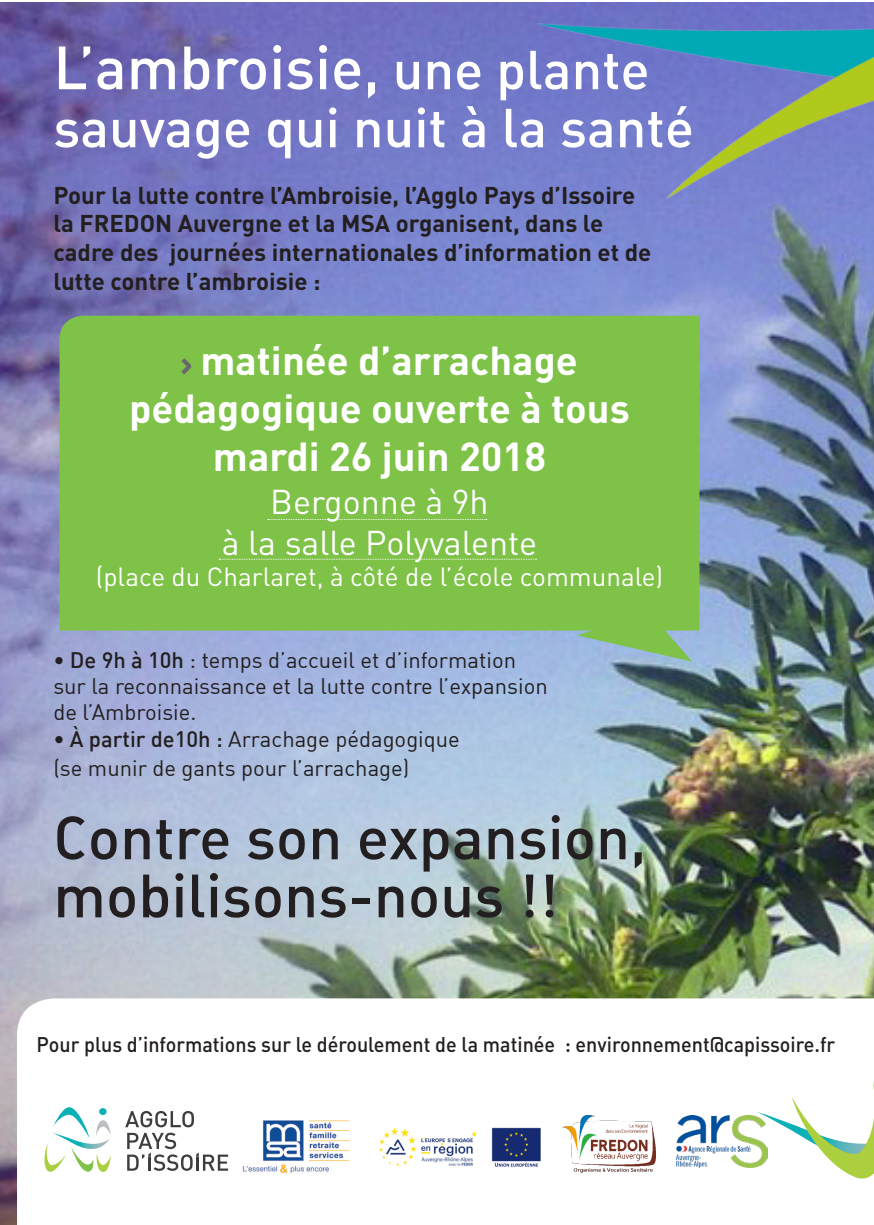
<style>
.page{position:relative;width:874px;height:1225px;background:#fff}
.page>*{position:absolute;margin:0;border:0;box-sizing:border-box;transform-origin:0 0}
.t1{font:60px/58px "DIN Medium Alternate";color:#231f20}
.t2{font:60px "DIN Medium Alternate";color:#fff}
.t3{font:54px "DIN Medium Alternate";color:#fff}
.t4{font:700 40px/48px "DIN";color:#fff;text-align:center}
.t5{font:34px/40.8px "DIN";color:#fff;text-align:center}
.t6{font:26px "DIN";color:#fff}
.t7{font:700 24px/28.8px "DIN";color:#231f20}
.t8{font:22px/26.4px "DIN Regular Alternate";color:#231f20}
.t9{font:21px "DIN Medium Alternate";color:#231f20;scale:.94 1}
.s1{font-size:54px}
.s2{font-family:"DIN";font-weight:500}
</style>
<div class="page">
<img style="left:0;top:3px;width:873px;height:1222px">
<svg style="left:17px;top:998px;width:856px;height:227px"></svg>
<svg style="left:756px;top:1081px;width:117px;height:97px"></svg>
<div style="left:60px;top:316px;width:639px;height:314px;background:#7ec247"></div>
<svg style="left:181px;top:358px;width:10px;height:17px"></svg>
<svg style="left:576px;top:612px;width:116px;height:50px;background:#89be7d"></svg>
<svg style="left:219px;top:559px;width:317px;height:1px"></svg>
<svg style="left:268px;top:519px;width:218px;height:1px"></svg>
<img style="left:341px;top:2px;width:532px;height:445px">
<img style="left:368px;top:1117px;width:182px;height:58px">
<img style="left:676px;top:1115px;width:91px;height:52px">
<img style="left:561px;top:1115px;width:93px;height:57px">
<img style="left:223px;top:1101px;width:145px;height:90px">
<svg style="left:125px;top:1111px;width:103px;height:59px"></svg>
<svg style="left:42px;top:1107px;width:69px;height:65px"></svg>
<p class="t2" style="left:53px;top:29px;width:597px">L’ambroisie, <span class="s1">une plante</span></p>
<p class="t3" style="left:53px;top:93px;width:642px">sauvage qui nuit à la santé</p>
<p class="t7" style="left:53px;top:179px;width:599px">Pour la lutte contre l’Ambroisie, l’Agglo Pays d’Issoire la FREDON Auvergne et la MSA organisent, dans le cadre des journées internationales d’information et de lutte contre l’ambroisie :</p>
<p class="t4" style="left:129px;top:334px;width:502px">matinée d’arrachage pédagogique ouverte à tous mardi 26 juin 2018</p>
<p class="t5" style="left:222px;top:481px;width:317px">Bergonne à 9h<br>à la salle Polyvalente</p>
<p class="t6" style="left:96px;top:561px;width:569px">(place du Charlaret, à côté de l’école communale)</p>
<p class="t8" style="left:53px;top:646px;width:495px"><span class="s2">• De 9h à 10h</span> : temps d’accueil et d’information sur la reconnaissance et la lutte contre l’expansion de l’Ambroisie.</p>
<p class="t8" style="left:53px;top:724px;width:408px;line-height:28.8px"><span class="s2">• À partir de10h :</span> Arrachage pédagogique (se munir de gants pour l’arrachage)</p>
<p class="t1" style="left:53px;top:806px;width:594px">Contre son expansion, mobilisons-nous !!</p>
<p class="t9" style="left:37px;top:1030px;width:850px">Pour plus d’informations sur le déroulement de la matinée : environnement@capissoire.fr</p>
</div>
